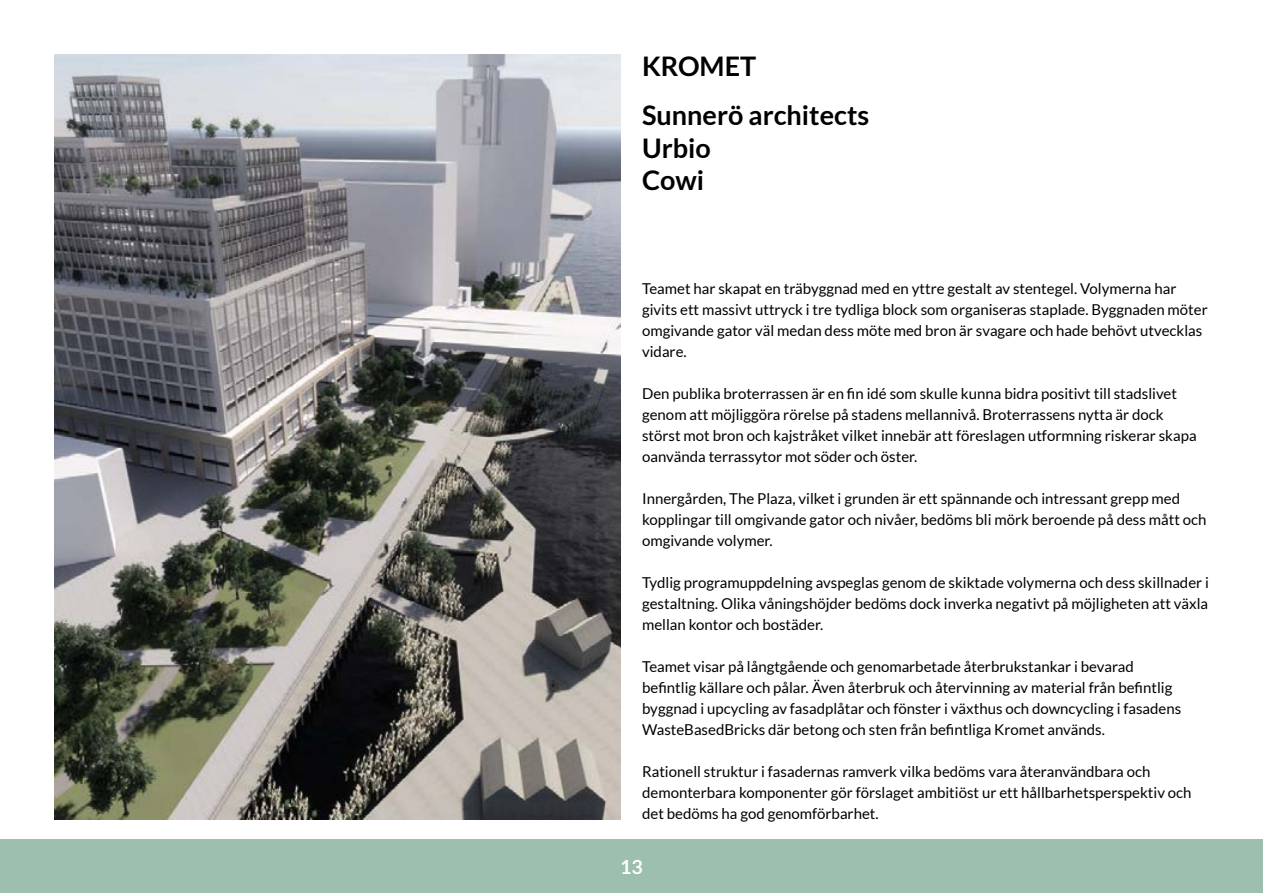
<style>
.page{position:relative;width:1263px;height:893px;background:#fff}
.page>*{position:absolute;margin:0;border:0;box-sizing:border-box;transform-origin:0 0}
.t1{font:700 27px/49.3px "Lato";color:#000}
.t2{font:700 19.5px "Lato";color:#fff}
.t3{font:15px/21px "Lato";color:#000}
</style>
<div class="page">
<div style="left:0;top:839px;width:1263px;height:54px;background:#9dbfad"></div>
<img style="left:54px;top:54px;width:567px;height:766px">
<h1 class="t1" style="left:642px;top:41px;width:229px">KROMET<br>Sunnerö architects</h1>
<h1 class="t1" style="left:642px;top:131px;width:70px;line-height:32.4px">Urbio<br>Cowi</h1>
<p class="t3" style="left:642px;top:278px;width:567px">Teamet har skapat en träbyggnad med en yttre gestalt av stentegel. Volymerna har givits ett massivt uttryck i tre tydliga block som organiseras staplade. Byggnaden möter omgivande gator väl medan dess möte med bron är svagare och hade behövt utvecklas vidare.</p>
<p class="t3" style="left:642px;top:383px;width:556px">Den publika broterrassen är en fin idé som skulle kunna bidra positivt till stadslivet genom att möjliggöra rörelse på stadens mellannivå. Broterrassens nytta är dock störst mot bron och kajstråket vilket innebär att föreslagen utformning riskerar skapa oanvända terrassytor mot söder och öster.</p>
<p class="t3" style="left:642px;top:488px;width:566px">Innergården, The Plaza, vilket i grunden är ett spännande och intressant grepp med kopplingar till omgivande gator och nivåer, bedöms bli mörk beroende på dess mått och omgivande volymer.</p>
<p class="t3" style="left:642px;top:572px;width:568px;text-align:justify">Tydlig programuppdelning avspeglas genom de skiktade volymerna och dess skillnader i gestaltning. Olika våningshöjder bedöms dock inverka negativt på möjligheten att växla mellan kontor och bostäder.</p>
<p class="t3" style="left:642px;top:656px;width:541px">Teamet visar på långtgående och genomarbetade återbrukstankar i bevarad befintlig källare och pålar. Även återbruk och återvinning av material från befintlig byggnad i upcycling av fasadplåtar och fönster i växthus och downcycling i fasadens WasteBasedBricks där betong och sten från befintliga Kromet används.</p>
<p class="t3" style="left:642px;top:761px;width:551px">Rationell struktur i fasadernas ramverk vilka bedöms vara återanvändbara och demonterbara komponenter gör förslaget ambitiöst ur ett hållbarhetsperspektiv och det bedöms ha god genomförbarhet.</p>
<h2 class="t2" style="left:620px;top:855px;width:24px">13</h2>
</div>
